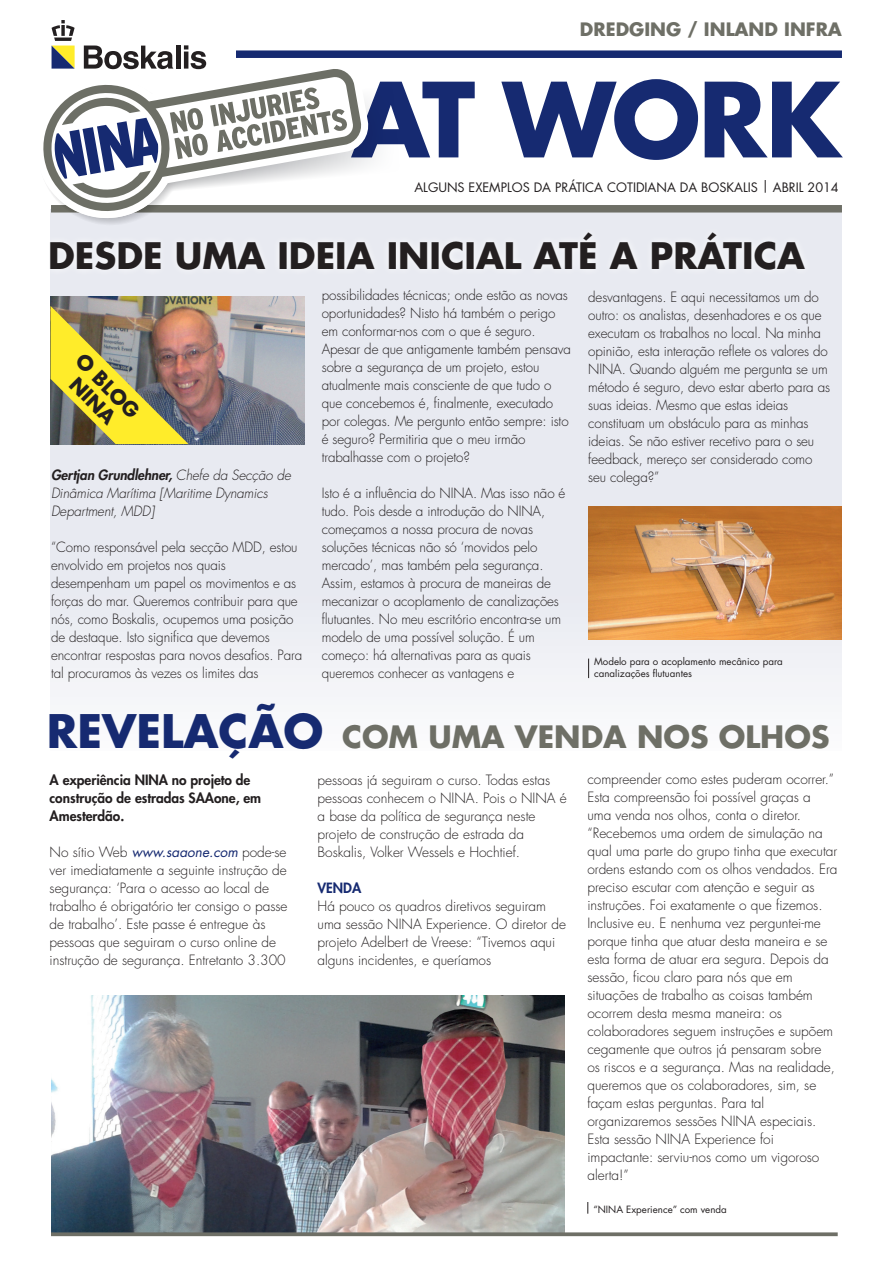
<style>
.page{position:relative;width:893px;height:1263px;background:#fff}
.page>*{position:absolute;margin:0;border:0;box-sizing:border-box;transform-origin:0 0}
.t1{font:700 100.5px "Futura Std";letter-spacing:-.03em;color:#162a71}
.t2{font:700 35.55px "Futura Std";color:#231f20}
.t3{font:700 30px "Futura Std";color:#6e6f66}
.t4{font:700 19.5px/21px "Futura Std";color:#231f20;text-align:center}
.t5{font:700 18px "Futura Std";color:#6e6f66}
.t6{font:300 13.8px/18px "Futura Std";letter-spacing:-.01em;color:#231f20}
.t7{font:italic 300 13.8px/18px "Futura Std";letter-spacing:-.01em;color:#231f20}
.t8{font:800 13.8px/18px "Futura Std";letter-spacing:-.005em;color:#231f20}
.t9{font:800 13.8px "Futura Std";letter-spacing:-.005em;color:#162a71}
.t10{font:12.6px "Futura Std";color:#231f20}
.t11{font:9.75px/12px "Futura Std";color:#231f20}
.s1{font-size:45px;color:#162a71}
.s2{font-weight:800}
.s3{font-weight:400;font-style:italic;color:#162a71}
</style>
<div class="page">
<img style="left:51px;top:995px;width:514px;height:237px">
<div style="left:51px;top:209px;width:791px;height:541px;background:linear-gradient(to bottom,#e4e6ef,#f2f2f6)"></div>
<img style="left:51px;top:296px;width:254px;height:148px">
<div style="left:42px;top:226px;width:770px;height:51px;background:#eceef3"></div>
<div style="left:236px;top:50px;width:606px;height:8px;background:#162a71"></div>
<div style="left:51px;top:205px;width:791px;height:7px;background:#6e6f66"></div>
<svg style="left:51px;top:1232px;width:787px;height:4px;background:#74766e"></svg>
<svg style="left:51px;top:62px;width:317px;height:156px"></svg>
<svg style="left:51px;top:67px;width:312px;height:146px"></svg>
<svg style="left:42px;top:77px;width:306px;height:151px"></svg>
<svg style="left:84px;top:46px;width:89px;height:23px"></svg>
<hr style="left:176px;top:46px;width:4px;height:23px;background:#231f20">
<svg style="left:184px;top:45px;width:22px;height:24px"></svg>
<svg style="left:52px;top:20px;width:23px;height:49px"></svg>
<img style="left:588px;top:507px;width:254px;height:132px">
<svg style="left:588px;top:659px;width:1px;height:19px"></svg>
<svg style="left:587px;top:1202px;width:1px;height:12px"></svg>
<img style="left:51px;top:306px;width:138px;height:138px">
<h3 class="t5" style="left:580px;top:17px;width:263px">DREDGING / INLAND INFRA</h3>
<h1 class="t1" style="left:351px;top:53px;width:492px">AT WORK</h1>
<p class="t10" style="left:414px;top:179px;width:426px">ALGUNS EXEMPLOS DA PRÁTICA COTIDIANA DA BOSKALIS | ABRIL 2014</p>
<h2 class="t2" style="left:48px;top:232px;width:758px">DESDE UMA IDEIA INICIAL ATÉ A PRÁTICA</h2>
<p class="t6" style="left:322px;top:286px;width:251px">possibilidades técnicas; onde estão as novas oportunidades? Nisto há também o perigo em conformar-nos com o que é seguro.<br>Apesar de que antigamente também pensava sobre a segurança de um projeto, estou atualmente mais consciente de que tudo o que concebemos é, finalmente, executado por colegas. Me pergunto então sempre: isto é seguro? Permitiria que o meu irmão trabalhasse com o projeto?</p>
<p class="t6" style="left:322px;top:484px;width:245px">Isto é a influência do NINA. Mas isso não é tudo. Pois desde a introdução do NINA, começamos a nossa procura de novas soluções técnicas não só ‘movidos pelo mercado’, mas também pela segurança.<br>Assim, estamos à procura de maneiras de mecanizar o acoplamento de canalizações flutuantes. No meu escritório encontra-se um modelo de uma possível solução. É um começo: há alternativas para as quais queremos conhecer as vantagens e</p>
<h3 class="t3" style="left:47px;top:717px;width:784px"><span class="s1">REVELAÇÃO</span> COM UMA VENDA NOS OLHOS</h3>
<p class="t6" style="left:588px;top:288px;width:243px">desvantagens. E aqui necessitamos um do outro: os analistas, desenhadores e os que executam os trabalhos no local. Na minha opinião, esta interação reflete os valores do NINA. Quando alguém me pergunta se um método é seguro, devo estar aberto para as suas ideias. Mesmo que estas ideias constituam um obstáculo para as minhas ideias. Se não estiver recetivo para o seu feedback, mereço ser considerado como seu colega?”</p>
<h3 class="t4" style="left:87px;top:350px;width:82px;rotate:45deg">O BLOG<br>NINA</h3>
<p class="t7" style="left:51px;top:467px;width:241px"><span class="s2">Gertjan Grundlehner,</span> Chefe da Secção de<br>Dinâmica Marítima [Maritime Dynamics<br>Department, MDD]</p>
<p class="t6" style="left:51px;top:539px;width:253px">“Como responsável pela secção MDD, estou envolvido em projetos nos quais desempenham um papel os movimentos e as forças do mar. Queremos contribuir para que nós, como Boskalis, ocupemos uma posição de destaque. Isto significa que devemos encontrar respostas para novos desafios. Para tal procuramos às vezes os limites das</p>
<p class="t11" style="left:594px;top:656px;width:190px">Modelo para o acoplamento mecânico para canalizações flutuantes</p>
<p class="t8" style="left:50px;top:771px;width:213px">A experiência NINA no projeto de construção de estradas SAAone, em<br>Amesterdão.</p>
<p class="t6" style="left:50px;top:843px;width:239px">No sítio Web <span class="s3">www.saaone.com</span> pode-se ver imediatamente a seguinte instrução de segurança: ‘Para o acesso ao local de trabalho é obrigatório ter consigo o passe de trabalho’. Este passe é entregue às pessoas que seguiram o curso online de instrução de segurança. Entretanto 3.300</p>
<p class="t6" style="left:318px;top:771px;width:251px">pessoas já seguiram o curso. Todas estas pessoas conhecem o NINA. Pois o NINA é a base da política de segurança neste projeto de construção de estrada da Boskalis, Volker Wessels e Hochtief.</p>
<p class="t9" style="left:318px;top:879px;width:45px">VENDA</p>
<p class="t6" style="left:318px;top:897px;width:250px">Há pouco os quadros diretivos seguiram uma sessão NINA Experience. O diretor de projeto Adelbert de Vreese: “Tivemos aqui alguns incidentes, e queríamos</p>
<p class="t6" style="left:587px;top:770px;width:252px">compreender como estes puderam ocorrer.” Esta compreensão foi possível graças a uma venda nos olhos, conta o diretor. “Recebemos uma ordem de simulação na qual uma parte do grupo tinha que executar ordens estando com os olhos vendados. Era preciso escutar com atenção e seguir as instruções. Foi exatamente o que fizemos.<br>Inclusive eu. E nenhuma vez perguntei-me porque tinha que atuar desta maneira e se esta forma de atuar era segura. Depois da sessão, ficou claro para nós que em situações de trabalho as coisas também ocorrem desta mesma maneira: os colaboradores seguem instruções e supõem cegamente que outros já pensaram sobre<br>os riscos e a segurança. Mas na realidade, queremos que os colaboradores, sim, se façam estas perguntas. Para tal organizaremos sessões NINA especiais.<br>Esta sessão NINA Experience foi impactante: serviu-nos como um vigoroso alerta!”</p>
<p class="t11" style="left:593px;top:1203px;width:135px">“NINA Experience” com venda</p>
</div>
